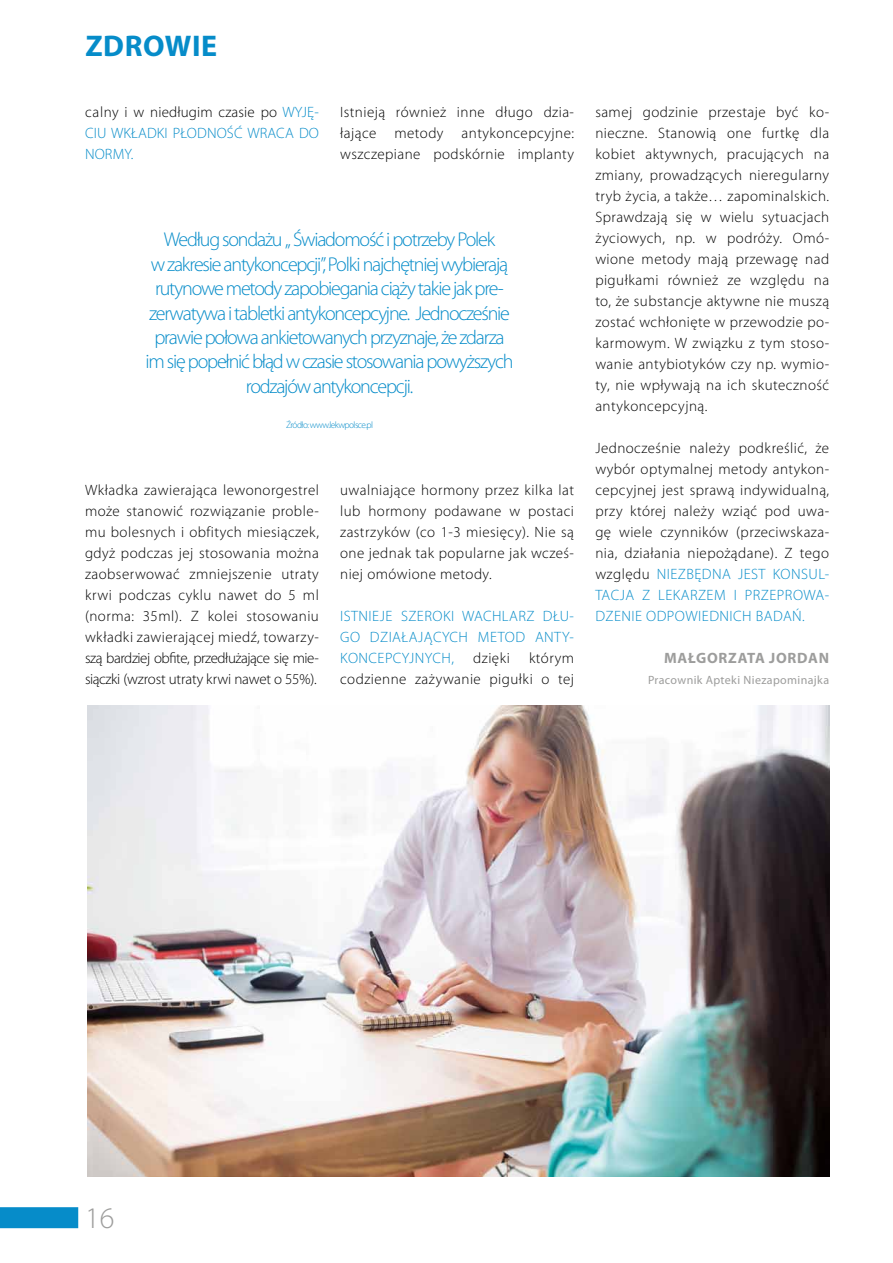
<style>
.page{position:relative;width:893px;height:1263px;background:#fff}
.page>*{position:absolute;margin:0;border:0;box-sizing:border-box;transform-origin:0 0}
.t1{font:700 30px "Myriad Pro";color:#068cc9}
.t2{font:300 30px "Myriad Pro";color:#9d9d9c}
.t3{font:300 20.1px/24.3px "Myriad Pro";letter-spacing:-.06em;color:#068cc9;text-align:center}
.t4{font:300 15px/21px "Myriad Pro";letter-spacing:.03em;color:#000;text-align:justify}
.t5{font:300 15px/21px "Myriad Pro";letter-spacing:.01em;color:#068cc9;text-align:justify}
.t6{font:700 15px "Myriad Pro";color:#9d9d9c}
.t7{font:12px "Myriad Pro";letter-spacing:.03em;color:#9d9d9c}
.t8{font:300 9.3px "Myriad Pro";letter-spacing:-.06em;color:#068cc9}
.s1{color:#000}
.s2{color:#068cc9}
</style>
<div class="page">
<img style="left:87px;top:705px;width:742px;height:471px">
<div style="left:0;top:1207px;width:78px;height:21px;background:#068cc9"></div>
<h1 class="t1" style="left:85px;top:27px;width:38px">ZDROWIE</h1>
<p class="t5" style="left:85px;top:101px;width:235px"><span class="s1">calny i w niedługim czasie po</span> WYJĘ-CIU WKŁADKI PŁODNOŚĆ WRACA DO NORMY.</p>
<p class="t4" style="left:340px;top:101px;width:235px">Istnieją również inne długo dzia&shy;łające metody antykoncepcyjne: wszczepiane podskórnie implanty</p>
<p class="t3" style="left:146px;top:227px;width:369px">Według sondażu „ Świadomość i potrzeby Polek<br>w zakresie antykoncepcji”, Polki najchętniej wybierają rutynowe metody zapobiegania ciąży takie jak pre&shy;zerwatywa i tabletki antykoncepcyjne. Jednocześnie prawie połowa ankietowanych przyznaje, że zdarza im się popełnić błąd w czasie stosowania powyższych rodzajów antykoncepcji.</p>
<p class="t8" style="left:286px;top:419px;width:88px">Źródło: www.lekwpolsce.pl</p>
<p class="t4" style="left:85px;top:479px;width:235px">Wkładka zawierająca lewonorgestrel może stanowić rozwiązanie proble&shy;mu bolesnych i obfitych miesiączek, gdyż podczas jej stosowania można zaobserwować zmniejszenie utraty krwi podczas cyklu nawet do 5 ml (norma: 35ml). Z kolei stosowaniu wkładki zawierającej miedź, towarzy&shy;szą bardziej obfite, przedłużające się mie&shy;siączki (wzrost utraty krwi nawet o 55%).</p>
<p class="t4" style="left:340px;top:479px;width:235px">uwalniające hormony przez kilka lat lub hormony podawane w postaci zastrzyków (co 1-3 miesięcy). Nie są one jednak tak popularne jak wcześ&shy;niej omówione metody.</p>
<p class="t5" style="left:340px;top:605px;width:235px">ISTNIEJE SZEROKI WACHLARZ DŁU-GO DZIAŁAJĄCYCH METOD ANTY-KONCEPCYJNYCH,</p>
<p class="t4" style="left:340px;top:647px;width:235px;text-align:right">którym<br>codzienne zażywanie pigułki o tej</p>
<p class="t4" style="left:473px;top:647px;width:38px">dzięki</p>
<p class="t4" style="left:595px;top:101px;width:235px">samej godzinie przestaje być ko&shy;nieczne. Stanowią one furtkę dla kobiet aktywnych, pracujących na zmiany, prowadzących nieregularny tryb życia, a także… zapominalskich.<br>Sprawdzają się w wielu sytuacjach życiowych, np. w podróży. Omó&shy;wione metody mają przewagę nad pigułkami również ze względu na to, że substancje aktywne nie muszą zostać wchłonięte w przewodzie po&shy;karmowym. W związku z tym stoso&shy;wanie antybiotyków czy np. wymio&shy;ty, nie wpływają na ich skuteczność antykoncepcyjną.</p>
<p class="t4" style="left:595px;top:437px;width:235px">Jednocześnie należy podkreślić, że wybór optymalnej metody antykon&shy;cepcyjnej jest sprawą indywidualną, przy której należy wziąć pod uwa&shy;gę wiele czynników (przeciwskaza&shy;nia, działania niepożądane). Z tego względu <span class="s2">NIEZBĘDNA JEST KONSUL-TACJA Z LEKARZEM I PRZEPROWA-DZENIE ODPOWIEDNICH BADAŃ.</span></p>
<p class="t6" style="left:664px;top:648px;width:84px">MAŁGORZATA</p>
<p class="t6" style="left:769px;top:648px;width:11px">JORDAN</p>
<p class="t7" style="left:648px;top:673px;width:183px">Pracownik Apteki N iezapominajka</p>
<h1 class="t2" style="left:85px;top:1200px;width:31px">16</h1>
</div>
